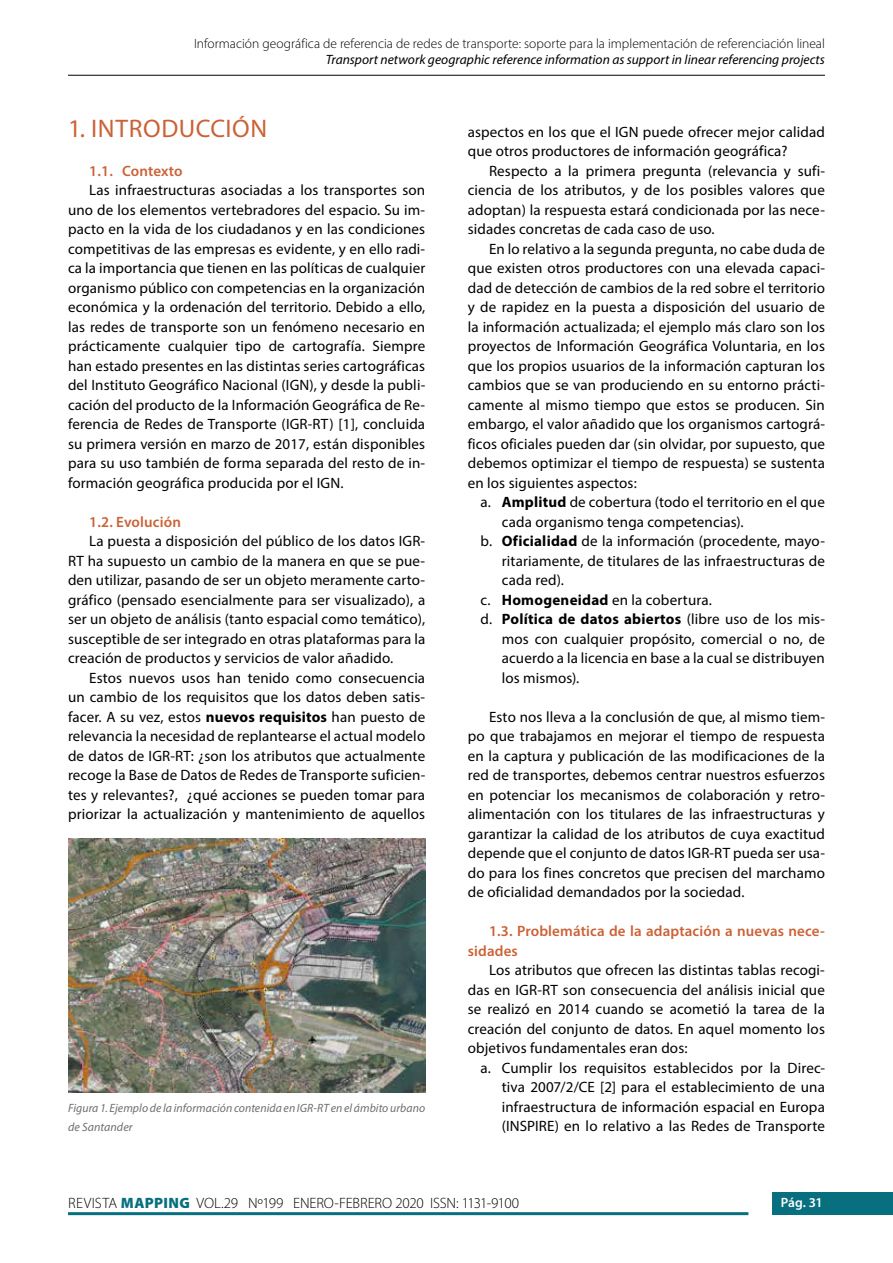
<style>
.page{position:relative;width:893px;height:1263px;background:#fff}
.page>*{position:absolute;margin:0;border:0;box-sizing:border-box;transform-origin:0 0}
.t1{font:25.5px "Myriad Pro";letter-spacing:.025em;color:#cb6237}
.t2{font:15px/19.5px "Myriad Pro";letter-spacing:.01em;color:#000;text-align:justify}
.t3{font:600 15px/19.5px "Myriad Pro";letter-spacing:.01em;color:#cb6237}
.t4{font:300 15px "Myriad Pro";letter-spacing:-.015em;color:#000}
.t5{font:700 15px "Myriad Pro";letter-spacing:.015em;color:#000}
.t6{font:300 13.5px "Myriad Pro";color:#000}
.t7{font:italic 13.5px "Myriad Pro";letter-spacing:.005em;color:#000}
.t8{font:600 13.5px "Myriad Pro";color:#fff}
.t9{font:italic 12px/19.5px "Myriad Pro";letter-spacing:.005em;color:#6d6e71}
.s1{font-weight:700}
.s2{font-weight:400}
.s3{font-weight:900;color:#086f7f}
</style>
<div class="page">
<div style="left:772px;top:1193px;width:121px;height:22px;background:#086f7f"></div>
<hr style="left:68px;top:1212px;width:680px;height:3px;background:#086f7f">
<hr style="left:68px;top:75px;width:757px;height:1px;background:#000">
<img style="left:68px;top:839px;width:357px;height:253px">
<p class="t6" style="left:194px;top:36px;width:632px">Información geográfica de referencia de redes de transporte: soporte para la implementación de referenciación lineal</p>
<p class="t7" style="left:326px;top:52px;width:501px">Transport network geographic reference information as support in linear referencing projects</p>
<h1 class="t1" style="left:68px;top:112px;width:201px">1. INTRODUCCIÓN</h1>
<p class="t3" style="left:89px;top:160px;width:95px">1.1. Contexto</p>
<p class="t2" style="left:68px;top:180px;width:359px;text-indent:21px">Las infraestructuras asociadas a los transportes son uno de los elementos vertebradores del espacio. Su im&shy;pacto en la vida de los ciudadanos y en las condiciones competitivas de las empresas es evidente, y en ello radi&shy;ca la importancia que tienen en las políticas de cualquier organismo público con competencias en la organización económica y la ordenación del territorio. Debido a ello, las redes de transporte son un fenómeno necesario en prácticamente cualquier tipo de cartografía. Siempre han estado presentes en las distintas series cartográficas del Instituto Geográfico Nacional (IGN), y desde la publi&shy;cación del producto de la Información Geográfica de Re&shy;ferencia de Redes de Transporte (IGR-RT) [1], concluida su primera versión en marzo de 2017, están disponibles para su uso también de forma separada del resto de in&shy;formación geográfica producida por el IGN.</p>
<p class="t3" style="left:89px;top:511px;width:93px">1.2. Evolución</p>
<p class="t2" style="left:68px;top:531px;width:359px;text-indent:21px">La puesta a disposición del público de los datos IGR-RT ha supuesto un cambio de la manera en que se pue&shy;den utilizar, pasando de ser un objeto meramente carto&shy;gráfico (pensado esencialmente para ser visualizado), a ser un objeto de análisis (tanto espacial como temático), susceptible de ser integrado en otras plataformas para la creación de productos y servicios de valor añadido.</p>
<p class="t2" style="left:68px;top:667px;width:359px;text-indent:21px">Estos nuevos usos han tenido como consecuencia un cambio de los requisitos que los datos deben satis&shy;facer. A su vez, estos <span class="s1">nuevos requisitos</span> han puesto de relevancia la necesidad de replantearse el actual modelo de datos de IGR-RT: ¿son los atributos que actualmente recoge la Base de Datos de Redes de Transporte suficien&shy;tes y relevantes?, ¿qué acciones se pueden tomar para priorizar la actualización y mantenimiento de aquellos</p>
<p class="t9" style="left:68px;top:1098px;width:359px">Figura 1. Ejemplo de la información contenida en IGR-RT en el ámbito urbano de Santander</p>
<p class="t2" style="left:468px;top:121px;width:359px">aspectos en los que el IGN puede ofrecer mejor calidad que otros productores de información geográfica?</p>
<p class="t2" style="left:468px;top:160px;width:359px;text-indent:21px">Respecto a la primera pregunta (relevancia y sufi&shy;ciencia de los atributos, y de los posibles valores que adoptan) la respuesta estará condicionada por las nece&shy;sidades concretas de cada caso de uso.</p>
<p class="t2" style="left:468px;top:238px;width:359px;text-indent:21px">En lo relativo a la segunda pregunta, no cabe duda de que existen otros productores con una elevada capaci&shy;dad de detección de cambios de la red sobre el territorio y de rapidez en la puesta a disposición del usuario de la información actualizada; el ejemplo más claro son los proyectos de Información Geográfica Voluntaria, en los que los propios usuarios de la información capturan los cambios que se van produciendo en su entorno prácti&shy;camente al mismo tiempo que estos se producen. Sin embargo, el valor añadido que los organismos cartográ&shy;ficos oficiales pueden dar (sin olvidar, por supuesto, que debemos optimizar el tiempo de respuesta) se sustenta en los siguientes aspectos:</p>
<p class="t2" style="left:480px;top:492px;width:346px">a. <span class="s1">Amplitud</span> de cobertura (todo el territorio en el que</p>
<p class="t2" style="left:502px;top:511px;width:243px">cada organismo tenga competencias).</p>
<p class="t2" style="left:480px;top:531px;width:346px">b. <span class="s1">Oficialidad</span> de la información (procedente, mayo-</p>
<p class="t2" style="left:502px;top:550px;width:325px">ritariamente, de titulares de las infraestructuras de</p>
<p class="t2" style="left:502px;top:570px;width:64px">cada red).</p>
<p class="t2" style="left:480px;top:589px;width:233px">c. <span class="s1">Homogeneidad</span> en la cobertura.</p>
<p class="t5" style="left:480px;top:609px;width:346px"><span class="s2">d.</span> Política de datos abiertos <span class="s2">(libre uso de los mis-</span></p>
<p class="t2" style="left:502px;top:628px;width:325px">mos con cualquier propósito, comercial o no, de</p>
<p class="t2" style="left:502px;top:648px;width:325px">acuerdo a la licencia en base a la cual se distribuyen</p>
<p class="t2" style="left:502px;top:667px;width:79px">los mismos).</p>
<p class="t2" style="left:468px;top:706px;width:359px;text-indent:21px">Esto nos lleva a la conclusión de que, al mismo tiem&shy;po que trabajamos en mejorar el tiempo de respuesta en la captura y publicación de las modificaciones de la red de transportes, debemos centrar nuestros esfuerzos en potenciar los mecanismos de colaboración y retro&shy;alimentación con los titulares de las infraestructuras y garantizar la calidad de los atributos de cuya exactitud depende que el conjunto de datos IGR-RT pueda ser usa&shy;do para los fines concretos que precisen del marchamo de oficialidad demandados por la sociedad.</p>
<p class="t3" style="left:468px;top:921px;width:359px;text-indent:21px">1.3. Problemática de la adaptación a nuevas nece&shy;sidades</p>
<p class="t2" style="left:468px;top:960px;width:359px;text-indent:21px">Los atributos que ofrecen las distintas tablas recogi&shy;das en IGR-RT son consecuencia del análisis inicial que se realizó en 2014 cuando se acometió la tarea de la creación del conjunto de datos. En aquel momento los objetivos fundamentales eran dos:</p>
<p class="t2" style="left:502px;top:1057px;width:325px;text-indent:-21px">a. Cumplir los requisitos establecidos por la Direc&shy;tiva 2007/2/CE [2] para el establecimiento de una infraestructura de información espacial en Europa (INSPIRE) en lo relativo a las Redes de Transporte</p>
<p class="t4" style="left:68px;top:1194px;width:453px">REVISTA <span class="s3">MAPPING</span> VOL.29 Nº199 ENERO-FEBRERO 2020 ISSN: 1131-9100</p>
<p class="t8" style="left:781px;top:1194px;width:44px">Pág. 31</p>
</div>
